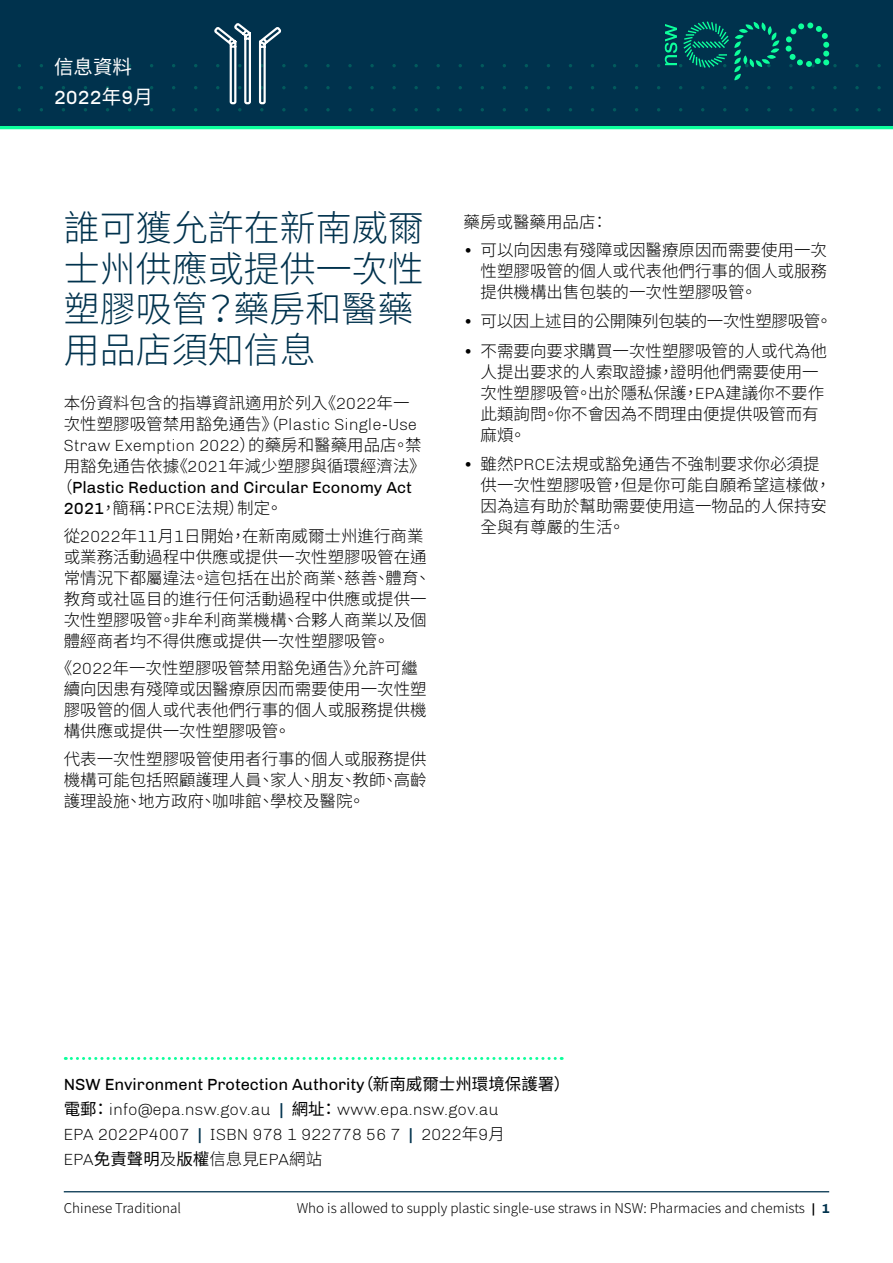
<style>
.page{position:relative;width:893px;height:1263px;background:#fff}
.page>*{position:absolute;margin:0;border:0;box-sizing:border-box;transform-origin:0 0}
.H1_24_pt{font:300 36px/40.5px "Noto Sans CJ Ktc";color:#00324d}
.Body_L__Black{font:19.5px "Chivo";color:#fff}
.Body_L__Black-2{font:19.5px "Noto Sans CJ Ktc";color:#fff}
.Body_L__Black-3{font:300 16.5px/21px "Noto Sans CJ Ktc";color:#000}
.Body_light{font:300 16.5px "Chivo";color:#000}
.Body_L__Black-4{font:300 16.5px "Chivo";color:#000}
._01_Body_L__Black{font:16.5px "Chivo";color:#000}
.Body_L__Black-5{font:16.5px "Chivo";color:#000}
.Body_L__Black-6{font:300 16.5px "Noto Sans CJ Ktc";letter-spacing:-.02em;color:#000}
.t1{font:300 13.5px "Noto Sans CJ Ktc";color:#000}
.s1{font-family:"Noto Sans CJ Ktc"}
.s2{font-family:"Chivo"}
.s3{font-family:"Noto Sans CJ Ktc";font-weight:300}
.s4{font-family:"Chivo";font-weight:400}
.s5{font-family:"Noto Sans CJ Ktc";font-weight:400}
.s6{font-weight:700;color:#00324d}
.s7{font-family:"Chivo";font-weight:700}
.s8{font-family:"Chivo";font-weight:700;color:#00324d}
</style>
<div class="page">
<hr style="left:0;top:125px;width:893px;height:4px;background:#0dff9c">
<div style="left:0;top:0;width:893px;height:126px;background:#00324d"></div>
<svg style="left:17px;top:58px;width:864px;height:54px"></svg>
<hr style="left:64px;top:1191px;width:765px;height:1px;background:#00324d">
<svg style="left:665px;top:21px;width:164px;height:59px"></svg>
<svg style="left:65px;top:1057px;width:497px;height:3px"></svg>
<svg style="left:212px;top:23px;width:71px;height:82px"></svg>
<p class="Body_L__Black-2" style="left:54px;top:56px;width:79px">信息資料</p>
<p class="Body_L__Black" style="left:54px;top:86px;width:100px">2022<span class="s1">年</span>9<span class="s1">月</span></p>
<h1 class="H1_24_pt" style="left:64px;top:209px;width:362px">誰可獲允許在新南威爾士州供應或提供一次性塑膠吸管？藥房和醫藥用品店須知信息</h1>
<p class="Body_L__Black-3" style="left:64px;top:393px;width:347px">本份資料包含的指導資訊適用於列入《<span class="s2">2022</span>年一</p>
<p class="Body_L__Black-4" style="left:64px;top:415px;width:355px"><span class="s1">次性塑膠吸管禁用豁免通告》（</span>Plastic Single-Use</p>
<p class="Body_L__Black-4" style="left:64px;top:436px;width:359px">Straw Exemption 2022<span class="s1">）的藥房和醫藥用品店。禁</span></p>
<p class="Body_L__Black-3" style="left:64px;top:456px;width:364px">用豁免通告依據《<span class="s2">2021</span>年減少塑膠與循環經濟法》</p>
<p class="Body_L__Black-5" style="left:56px;top:478px;width:357px"><span class="s3">（</span>Plastic Reduction and Circular Economy Act</p>
<p class="Body_L__Black-3" style="left:64px;top:498px;width:220px"><span class="s4">2021</span>，簡稱：<span class="s2">PRCE</span>法規）制定。</p>
<p class="Body_L__Black-3" style="left:64px;top:525px;width:369px">從<span class="s2">2022</span>年<span class="s2">11</span>月<span class="s2">1</span>日開始，在新南威爾士州進行商業或業務活動過程中供應或提供一次性塑膠吸管在通常情況下都屬違法。這包括在出於商業、慈善、體育、教育或社區目的進行任何活動過程中供應或提供一次性塑膠吸管。非牟利商業機構、合夥人商業以及個體經商者均不得供應或提供一次性塑膠吸管。</p>
<p class="Body_L__Black-3" style="left:64px;top:658px;width:364px;text-indent:-8px">《<span class="s2">2022</span>年一次性塑膠吸管禁用豁免通告》允許可繼續向因患有殘障或因醫療原因而需要使用一次性塑膠吸管的個人或代表他們行事的個人或服務提供機構供應或提供一次性塑膠吸管。</p>
<p class="Body_L__Black-3" style="left:64px;top:748px;width:364px;text-align:justify">代表一次性塑膠吸管使用者行事的個人或服務提供機構可能包括照顧護理人員、家人、朋友、教師、高齡護理設施、地方政府、咖啡館、學校及醫院。</p>
<p class="Body_L__Black-3" style="left:463px;top:212px;width:146px">藥房或醫藥用品店：</p>
<p class="Body_L__Black-3" style="left:480px;top:239px;width:348px;text-align:justify;text-indent:-17px"><span class="s2">•</span> 可以向因患有殘障或因醫療原因而需要使用一次性塑膠吸管的個人或代表他們行事的個人或服務提供機構出售包裝的一次性塑膠吸管。</p>
<p class="Body_L__Black-6" style="left:463px;top:312px;width:370px"><span class="s2">•</span> 可以因上述目的公開陳列包裝的一次性塑膠吸管。</p>
<p class="Body_L__Black-3" style="left:480px;top:340px;width:348px;text-indent:-17px"><span class="s2">•</span> 不需要向要求購買一次性塑膠吸管的人或代為他人提出要求的人索取證據，證明他們需要使用一次性塑膠吸管。出於隱私保護，<span class="s2">EPA</span>建議你不要作此類詢問。你不會因為不問理由便提供吸管而有麻煩。</p>
<p class="Body_L__Black-3" style="left:480px;top:454px;width:352px;text-indent:-17px"><span class="s2">•</span> 雖然<span class="s2">PRCE</span>法規或豁免通告不強制要求你必須提供一次性塑膠吸管，但是你可能自願希望這樣做，因為這有助於幫助需要使用這一物品的人保持安全與有尊嚴的生活。</p>
<p class="_01_Body_L__Black" style="left:64px;top:1074px;width:508px">NSW Environment Protection Authority<span class="s1">（新南威爾士州環境保護署）</span></p>
<p class="Body_light" style="left:64px;top:1100px;width:209px"><span class="s5">電郵：</span>info@epa.nsw.gov.au</p>
<p class="Body_light" style="left:279px;top:1100px;width:221px"><span class="s6">|</span> <span class="s5">網址：</span>www.epa.nsw.gov.au</p>
<p class="Body_light" style="left:64px;top:1125px;width:443px">EPA 2022P4007 <span class="s6">|</span> ISBN 978 1 922778 56 7 <span class="s6">|</span> 2022<span class="s1">年</span>9<span class="s1">月</span></p>
<p class="Body_L__Black-4" style="left:64px;top:1150px;width:260px">EPA<span class="s5">免責聲明</span><span class="s1">及</span><span class="s5">版權</span><span class="s1">信息見</span>EPA<span class="s1">網站</span></p>
<p class="t1" style="left:64px;top:1201px;width:119px">Chinese Traditional</p>
<p class="t1" style="left:297px;top:1201px;width:535px">Who is allowed to supply plastic single-use straws in NSW: Pharmacies and chemists <span class="s7">|</span> <span class="s8">1</span></p>
</div>
